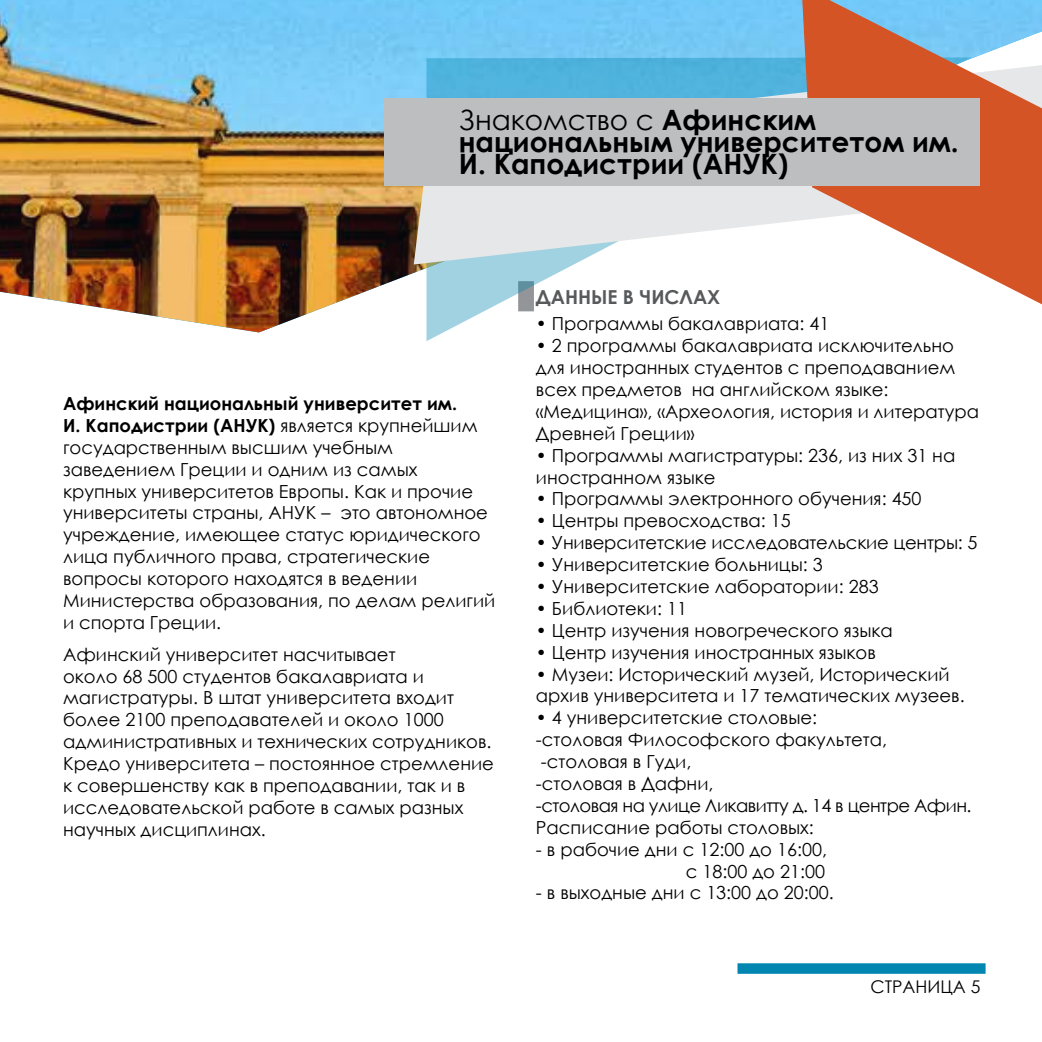
<style>
.page{position:relative;width:1042px;height:1042px;background:#fff}
.page>*{position:absolute;margin:0;border:0;box-sizing:border-box;transform-origin:0 0}
.t1{font:700 28px/21.9px "Century Gothic";color:#000}
.t2{font:700 19.25px "Century Gothic";color:#58595b}
.t3{font:18.03px/21.9px "Century Gothic";color:#000}
.t4{font:17.5px "Century Gothic";color:#000}
.s1{font-weight:400}
.s2{font-weight:700}
</style>
<div class="page">
<img style="left:0;top:0;width:801px;height:332px">
<div style="left:737px;top:963px;width:248px;height:11px;background:#0086b0"></div>
<svg style="left:426px;top:57px;width:375px;height:284px"></svg>
<svg style="left:413px;top:58px;width:388px;height:212px"></svg>
<svg style="left:801px;top:0;width:241px;height:305px;fill:#d55426"></svg>
<div style="left:384px;top:98px;width:596px;height:87px;background:#bcbec0"></div>
<h1 class="t1" style="left:459px;top:108px;width:501px"><span class="s1">Знакомство с</span> Афинским национальным университетом им.<br>И. Каподистрии (АНУК)</h1>
<p class="t3" style="left:63px;top:392px;width:434px"><span class="s2">Афинский национальный университет им.<br>И. Каподистрии (АНУК)</span> является крупнейшим государственным высшим учебным заведением Греции и одним из самых<br>крупных университетов Европы. Как и прочие университеты страны, АНУК – это автономное учреждение, имеющее статус юридического лица публичного права, стратегические вопросы которого находятся в ведении Министерства образования, по делам религий и спорта Греции.</p>
<p class="t3" style="left:63px;top:643px;width:432px">Афинский университет насчитывает<br>около 68 500 студентов бакалавриата и магистратуры. В штат университета входит более 2100 преподавателей и около 1000 административных и технических сотрудников.<br>Кредо университета – постоянное стремление к совершенству как в преподавании, так и в исследовательской работе в самых разных научных дисциплинах.</p>
<p class="t2" style="left:536px;top:282px;width:186px">ДАННЫЕ В ЧИСЛАХ</p>
<p class="t3" style="left:536px;top:313px;width:295px">• Программы бакалавриата: 41</p>
<p class="t3" style="left:536px;top:334px;width:444px">• 2 программы бакалавриата исключительно для иностранных студентов с преподаванием всех предметов на английском языке: «Медицина», «Археология, история и литература Древней Греции»</p>
<p class="t3" style="left:536px;top:444px;width:421px">• Программы магистратуры: 236, из них 31 на иностранном языке</p>
<p class="t3" style="left:536px;top:488px;width:387px">• Программы электронного обучения: 450</p>
<p class="t3" style="left:536px;top:509px;width:256px">• Центры превосходства: 15</p>
<p class="t3" style="left:536px;top:531px;width:443px">• Университетские исследовательские центры: 5</p>
<p class="t3" style="left:536px;top:553px;width:288px">• Университетские больницы: 3</p>
<p class="t3" style="left:536px;top:575px;width:344px">• Университетские лаборатории: 283</p>
<p class="t3" style="left:536px;top:597px;width:153px">• Библиотеки: 11</p>
<p class="t3" style="left:536px;top:619px;width:358px">• Центр изучения новогреческого языка</p>
<p class="t3" style="left:536px;top:641px;width:341px">• Центр изучения иностранных языков</p>
<p class="t3" style="left:536px;top:663px;width:430px">• Музеи: Исторический музей, Исторический архив университета и 17 тематических музеев.</p>
<p class="t3" style="left:536px;top:706px;width:437px">• 4 университетские столовые:<br>-столовая Философского факультета, -столовая в Гуди,<br>-столовая в Дафни,<br>-столовая на улице Ликавитту д. 14 в центре Афин.<br>Расписание работы столовых:</p>
<p class="t3" style="left:536px;top:838px;width:292px;text-align:right">- в рабочие дни с 12:00 до 16:00, с 18:00 до 21:00</p>
<p class="t3" style="left:536px;top:881px;width:299px">- в выходные дни с 13:00 до 20:00.</p>
<p class="t4" style="left:870px;top:974px;width:111px">СТРАНИЦА 5</p>
</div>
